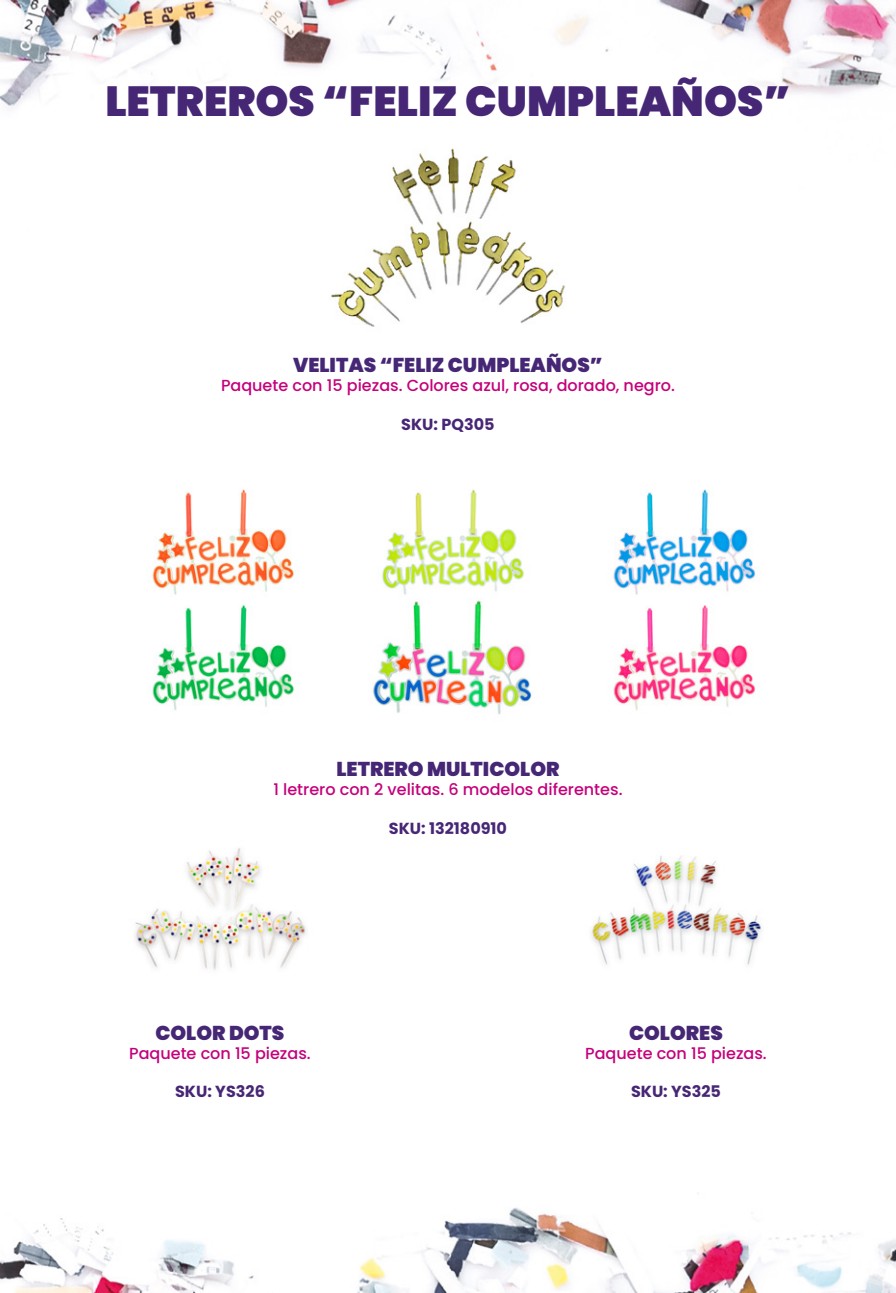
<style>
.page{position:relative;width:896px;height:1293px;background:#fff}
.page>*{position:absolute;margin:0;border:0;box-sizing:border-box;transform-origin:0 0}
.t1{font:900 42px "Poppins";color:#462775}
.t2{font:900 20px "Poppins";color:#462775}
.t3{font:500 16px "Poppins";color:#c5007b}
.t4{font:700 16px "Poppins";color:#472775}
</style>
<div class="page">
<img style="left:0;top:0;width:896px;height:1292px">
<img style="left:266px;top:143px;width:363px;height:194px">
<img style="left:123px;top:810px;width:194px;height:194px">
<img style="left:579px;top:810px;width:194px;height:194px">
<img style="left:123px;top:485px;width:650px;height:243px">
<p class="t1" style="left:105px;top:77px;width:687px">LETREROS “FELIZ CUMPLEAÑOS”</p>
<p class="t2" style="left:293px;top:353px;width:311px">VELITAS “FELIZ CUMPLEAÑOS”</p>
<p class="t3" style="left:221px;top:376px;width:455px">Paquete con 15 piezas. Colores azul, rosa, dorado, negro.</p>
<p class="t4" style="left:401px;top:415px;width:95px">SKU: PQ305</p>
<p class="t2" style="left:336px;top:757px;width:225px">LETRERO MULTICOLOR</p>
<p class="t3" style="left:273px;top:780px;width:350px">1 letrero con 2 velitas. 6 modelos diferentes.</p>
<p class="t4" style="left:389px;top:818px;width:120px">SKU: 132180910</p>
<p class="t2" style="left:155px;top:1020px;width:130px">COLOR DOTS</p>
<p class="t3" style="left:129px;top:1043px;width:183px">Paquete con 15 piezas.</p>
<p class="t4" style="left:175px;top:1082px;width:91px">SKU: YS326</p>
<p class="t2" style="left:629px;top:1020px;width:95px">COLORES</p>
<p class="t3" style="left:585px;top:1043px;width:183px">Paquete con 15 piezas.</p>
<p class="t4" style="left:631px;top:1082px;width:91px">SKU: YS325</p>
</div>
